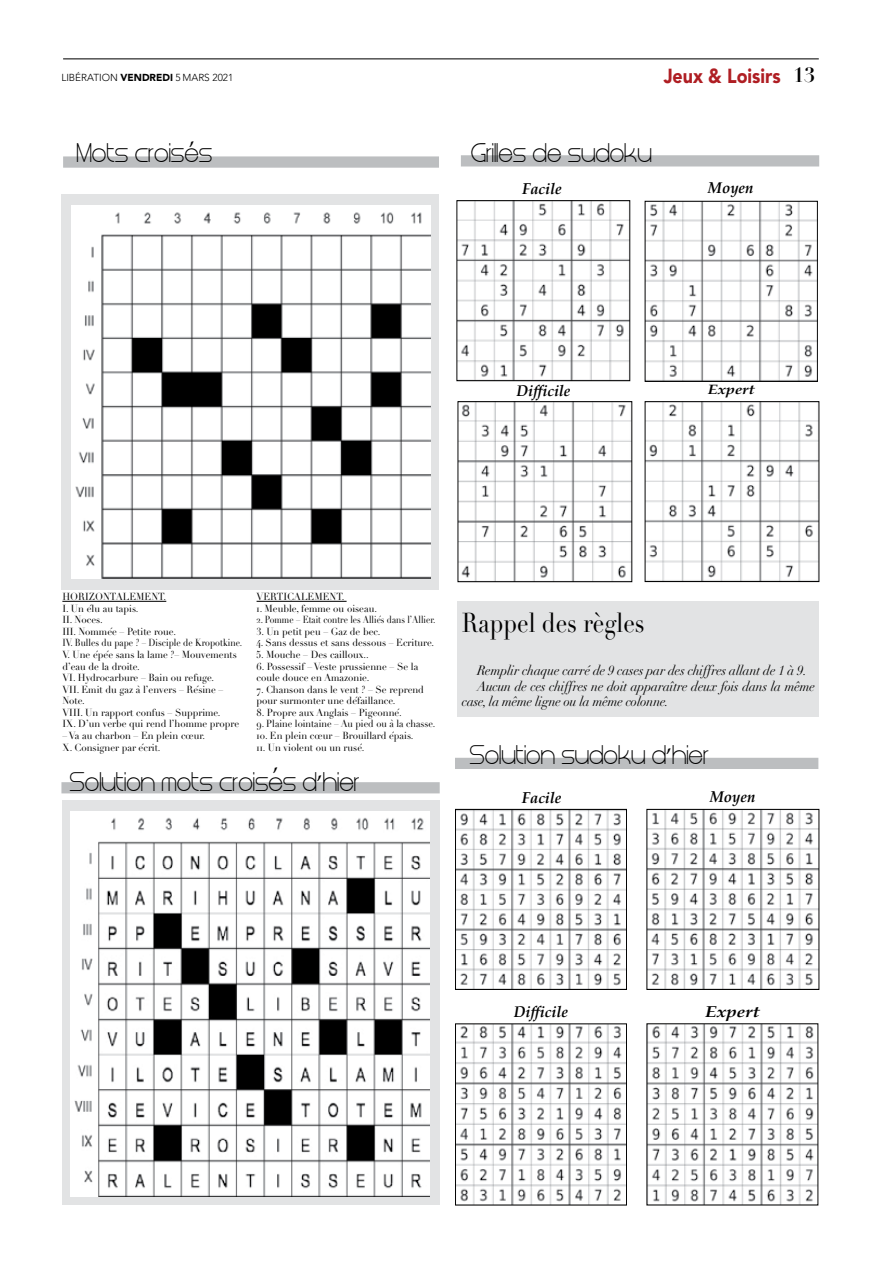
<style>
.page{position:relative;width:893px;height:1263px;background:#fff}
.page>*{position:absolute;margin:0;border:0;box-sizing:border-box;transform-origin:0 0}
.t1{font:27px "Didot";color:#000;scale:.86 1}
.t2{font:22.5px "Steiner";color:#000;scale:.95 1}
.t3{font:22.5px "Steiner";color:#000;scale:.96 1}
.t4{font:22.5px "font 0000000025 f 125 f 6";color:#000;scale:.95 1}
.t5{font:900 20.25px "Avenir";color:#af1e23;scale:.88 1}
.t6{font:700 20.25px "Didot";color:#000}
.t7{font:15.75px "font 0000000025 f 125 f 6";color:#000;scale:.95 1}
.t8{font:15.75px "font 0000000025 f 125 f 6";color:#000;scale:1.21 1}
.t9{font:italic 13.5px "Didot";letter-spacing:-.01em;color:#000;scale:.96 1}
.t10{font:13.5px "font 0000000025 f 125 f 6";color:#000;scale:1.21 1}
.t11{font:10.05px/11.6px "Didot";color:#000;scale:.95 1}
.t12{font:10.05px/11.6px "Didot";color:#000;scale:.86 1}
.t13{font:10.05px "Didot";color:#000;scale:.84 1}
.t14{font:10.05px/11.6px "Didot";color:#000;scale:.91 1}
.t15{font:300 10.05px "Avenir";color:#000}
.s1{font-weight:900}
.s2{font-family:"font 0000000025 f 125 f 6"}
</style>
<div class="page">
<div style="left:62px;top:800px;width:378px;height:405px;background:#e2e3e4"></div>
<div style="left:61px;top:194px;width:378px;height:395px;background:#e2e3e4"></div>
<img style="left:459px;top:202px;width:169px;height:177px">
<div style="left:457px;top:200px;width:173px;height:181px;border:1px solid #000"></div>
<img style="left:647px;top:203px;width:169px;height:177px">
<div style="left:645px;top:201px;width:173px;height:181px;border:1px solid #000"></div>
<img style="left:460px;top:403px;width:170px;height:177px">
<div style="left:458px;top:401px;width:174px;height:181px;border:1px solid #000"></div>
<img style="left:647px;top:403px;width:170px;height:177px">
<div style="left:645px;top:401px;width:174px;height:181px;border:1px solid #000"></div>
<img style="left:457px;top:811px;width:168px;height:177px">
<div style="left:455px;top:809px;width:172px;height:181px;border:1px solid #000"></div>
<img style="left:649px;top:811px;width:168px;height:177px">
<div style="left:647px;top:809px;width:172px;height:181px;border:1px solid #000"></div>
<img style="left:457px;top:1025px;width:168px;height:178px">
<div style="left:455px;top:1023px;width:172px;height:182px;border:1px solid #000"></div>
<img style="left:649px;top:1025px;width:167px;height:178px">
<div style="left:458px;top:601px;width:361px;height:115px;background:#e2e3e4"></div>
<div style="left:63px;top:157px;width:376px;height:11px;background:#bcbec0"></div>
<div style="left:61px;top:782px;width:379px;height:11px;background:#bcbec0"></div>
<div style="left:455px;top:758px;width:363px;height:11px;background:#bcbec0"></div>
<div style="left:461px;top:155px;width:358px;height:11px;background:#bcbec0"></div>
<img style="left:72px;top:206px;width:358px;height:373px">
<img style="left:71px;top:811px;width:358px;height:386px">
<hr style="left:63px;top:59px;width:756px;height:1px;background:#000">
<hr style="left:62px;top:601px;width:104px;height:1px;background:#000">
<hr style="left:257px;top:601px;width:90px;height:1px;background:#000">
<p class="t15" style="left:61px;top:71px;width:173px">LIBÉRATION <span class="s1">VENDREDI</span> 5 MARS 2021</p>
<h3 class="t5" style="left:664px;top:59px;width:134px">Jeux &amp; Loisirs</h3>
<h3 class="t6" style="left:793px;top:62px;width:24px">13</h3>
<h2 class="t4" style="left:189px;top:131px;width:8px">‘</h2>
<h2 class="t3" style="left:76px;top:143px;width:143px">Mots croises</h2>
<h2 class="t2" style="left:471px;top:143px;width:192px">Griles de sudoku</h2>
<h3 class="t7" style="left:522px;top:176px;width:43px">Facile</h3>
<h3 class="t7" style="left:708px;top:175px;width:50px">Moyen</h3>
<h3 class="t7" style="left:516px;top:377px;width:58px">Difficile</h3>
<h3 class="t10" style="left:708px;top:378px;width:40px">Expert</h3>
<p class="t11" style="left:62px;top:591px;width:111px">HORIZONTALEMENT.</p>
<p class="t11" style="left:62px;top:603px;width:82px">.I Un l úe au tapis.</p>
<p class="t11" style="left:62px;top:614px;width:44px">II. Noces.</p>
<p class="t11" style="left:62px;top:626px;width:121px">III. Nommeé – Petite roue.</p>
<p class="t12" style="left:71px;top:637px;width:201px">. Bulles du pape ? – Disciple de Kropotkine.</p>
<p class="t12" style="left:62px;top:637px;width:204px">IV<br>.V Une p ée é sans la lame ?– Mouvements ’d eau de la droite.<br>VI. Hydrocarbure – Bain ou refuge.<br>VII. Emit du gaz ’l̀a envers – Resine –</p>
<p class="t11" style="left:198px;top:684px;width:4px">́</p>
<p class="t11" style="left:62px;top:695px;width:188px">Note.<br>VIII. Un rapport confus – Supprime.<br>IX D. ’un verbe qui rend ’l homme propre</p>
<p class="t11" style="left:143px;top:730px;width:66px;text-indent:-81px">– Va au charbon – En plein cœur. crit.</p>
<p class="t11" style="left:62px;top:741px;width:90px">X. Consigner par ́e</p>
<p class="t11" style="left:257px;top:591px;width:94px">VERTICALEMENT.</p>
<p class="t11" style="left:257px;top:603px;width:128px">1. Meuble, femme ou oiseau.</p>
<p class="t13" style="left:257px;top:614px;width:214px">2. Pomme – Etait contre les Allieś dans ’l Allier.</p>
<p class="t11" style="left:257px;top:626px;width:132px">3. Un petit peu – Gaz de bec.</p>
<p class="t11" style="left:257px;top:637px;width:188px">4. Sans dessus et sans dessous – Ecriture.</p>
<p class="t11" style="left:257px;top:649px;width:120px">5. Mouche – Des cailloux..</p>
<p class="t11" style="left:257px;top:660px;width:172px">6. Possessif – Veste prussienne – Se la coule douce en Amazonie.</p>
<p class="t11" style="left:257px;top:684px;width:178px">7. Chanson dans le vent ? – Se reprend pour surmonter une defaillance.</p>
<p class="t11" style="left:357px;top:695px;width:4px">́</p>
<p class="t11" style="left:257px;top:707px;width:154px">8. Propre aux Anglais – Pigeonné.</p>
<p class="t14" style="left:394px;top:718px;width:47px;text-indent:-137px">9. Plaine lointaine – Au pied ou l àa chasse. pais.</p>
<p class="t11" style="left:257px;top:730px;width:149px">10. En plein cœur – Brouillard ́e</p>
<p class="t11" style="left:257px;top:741px;width:115px">11. Un violent ou un rusé.</p>
<h2 class="t4" style="left:273px;top:757px;width:8px">‘</h2>
<h2 class="t2" style="left:70px;top:772px;width:307px">Solution mots croises d<span class="s2">’</span>hier</h2>
<h1 class="t1" style="left:462px;top:607px;width:214px">Rappel des règles</h1>
<h3 class="t9" style="left:477px;top:662px;width:345px">Remplir chaque carré de 9 cases par des chiffres allant de 1 à 9.</h3>
<h3 class="t9" style="left:477px;top:678px;width:353px">Aucun de ces chiffres ne doit apparaître deux fois dans la même</h3>
<h3 class="t9" style="left:462px;top:693px;width:217px">case, la même ligne ou la même colonne.</h3>
<h2 class="t2" style="left:469px;top:745px;width:253px">Solution sudoku d<span class="s2">’</span>hier</h2>
<h3 class="t7" style="left:522px;top:784px;width:43px">Facile</h3>
<h3 class="t7" style="left:710px;top:784px;width:50px">Moyen</h3>
<h3 class="t7" style="left:514px;top:998px;width:58px">Difficile</h3>
<h3 class="t8" style="left:705px;top:998px;width:47px">Expert</h3>
</div>
